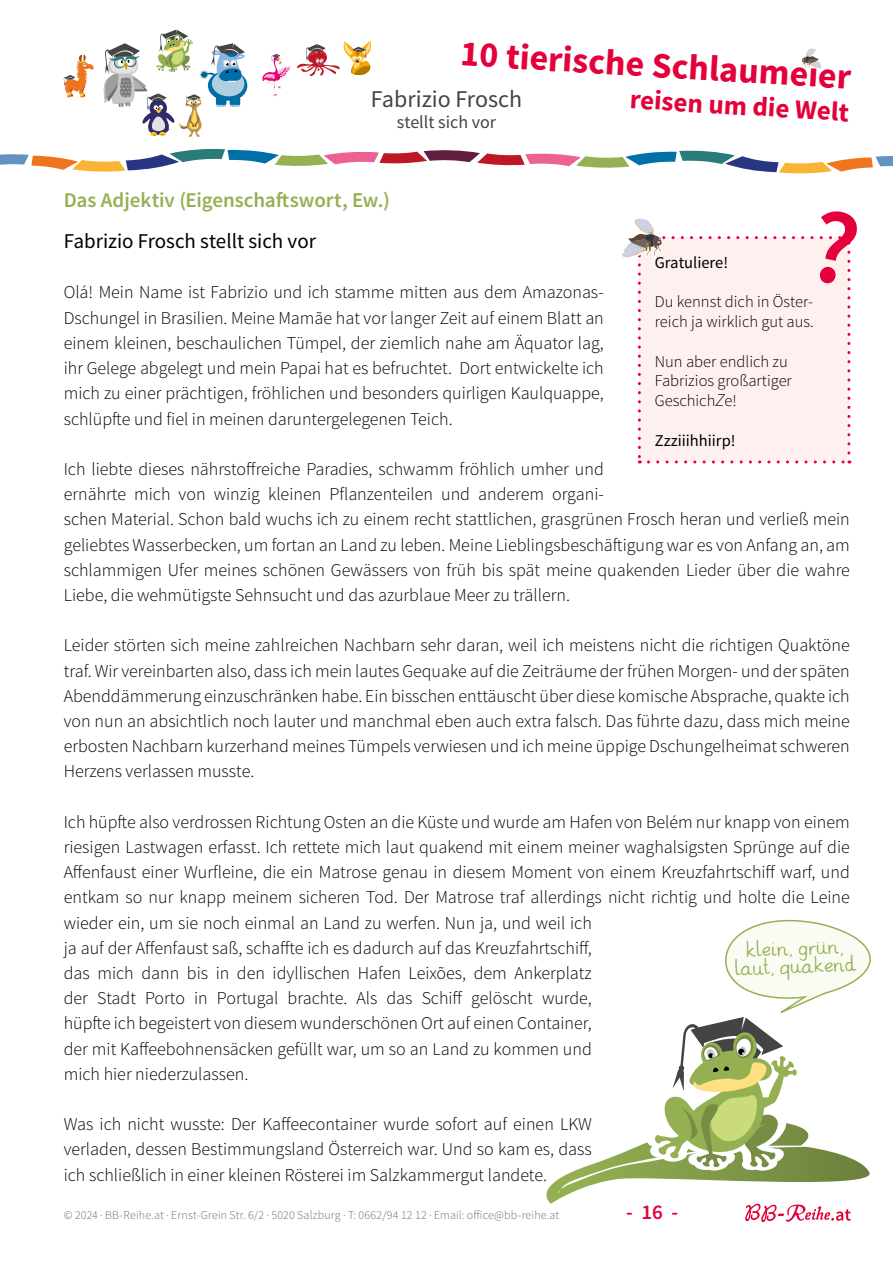
<style>
.page{position:relative;width:893px;height:1263px;background:#fff}
.page>*{position:absolute;margin:0;border:0;box-sizing:border-box;transform-origin:0 0}
.t1{font:700 36px "Source Sans Pro";color:#e4003a}
.t2{font:700 27px "Source Sans Pro";color:#e4003a}
.t3{font:24px "Source Sans Pro";color:#454444}
.t4{font:600 21px "Source Sans Pro";letter-spacing:-.005em;color:#95b053}
.t5{font:21px "Source Sans Pro";color:#000}
.t6{font:21px/18px "Grundschrift";color:#95b053;text-align:center}
.t7{font:600 21px "Source Sans Pro";color:#e4003a}
.t8{font:300 18px/25.2px "Source Sans Pro";color:#000;text-align:justify}
.t9{font:18px "Source Sans Pro";color:#454444}
.t10{font:300 16.5px/19.8px "Source Sans Pro";color:#000}
.t11{font:16.5px "Source Sans Pro";color:#000}
.t12{font:300 12px "Source Sans Pro";letter-spacing:.01em;color:#706f6f}
.s1{font-style:italic;font-size:18px}
</style>
<div class="page">
<svg style="left:64px;top:54px;width:30px;height:43px"></svg>
<svg style="left:262px;top:54px;width:29px;height:42px"></svg>
<svg style="left:103px;top:30px;width:144px;height:107px"></svg>
<svg style="left:297px;top:41px;width:74px;height:35px"></svg>
<svg style="left:802px;top:48px;width:20px;height:21px"></svg>
<svg style="left:0;top:148px;width:893px;height:26px"></svg>
<svg style="left:546px;top:919px;width:325px;height:304px"></svg>
<svg style="left:622px;top:218px;width:230px;height:245px;background:#fceeec"></svg>
<h1 class="t1" style="left:462px;top:29px;width:393px;rotate:4deg">10 tierische Schlaumeier</h1>
<h2 class="t2" style="left:631px;top:81px;width:221px;rotate:4deg">reisen um die Welt</h2>
<h3 class="t3" style="left:371px;top:84px;width:153px">Fabrizio Frosch</h3>
<p class="t9" style="left:397px;top:111px;width:101px">stellt sich vor</p>
<p class="t4" style="left:64px;top:187px;width:328px">Das Adjektiv (Eigenschaftswort, Ew.)</p>
<p class="t5" style="left:64px;top:228px;width:254px">Fabrizio Frosch stellt sich vor</p>
<p class="t8" style="left:64px;top:280px;width:542px">Olá! Mein Name ist Fabrizio und ich stamme mitten aus dem Amazonas-Dschungel in Brasilien. Meine Mamãe hat vor langer Zeit auf einem Blatt an einem kleinen, beschaulichen Tümpel, der ziemlich nahe am Äquator lag, ihr Gelege abgelegt und mein Papai hat es befruchtet. Dort entwickelte ich mich zu einer prächtigen, fröhlichen und besonders quirligen Kaulquappe, schlüpfte und fiel in meinen daruntergelegenen Teich.</p>
<p class="t8" style="left:64px;top:456px;width:788px;text-align:left">Ich liebte dieses nährstoffreiche Paradies, schwamm fröhlich umher und<br>ernährte mich von winzig kleinen Pflanzenteilen und anderem organi-<br>schen Material. Schon bald wuchs ich zu einem recht stattlichen, grasgrünen Frosch heran und verließ mein geliebtes Wasserbecken, um fortan an Land zu leben. Meine Lieblingsbeschäftigung war es von Anfang an, am schlammigen Ufer meines schönen Gewässers von früh bis spät meine quakenden Lieder über die wahre Liebe, die wehmütigste Sehnsucht und das azurblaue Meer zu trällern.</p>
<p class="t8" style="left:64px;top:633px;width:788px">Leider störten sich meine zahlreichen Nachbarn sehr daran, weil ich meistens nicht die richtigen Quaktöne traf. Wir vereinbarten also, dass ich mein lautes Gequake auf die Zeiträume der frühen Morgen- und der späten Abenddämmerung einzuschränken habe. Ein bisschen enttäuscht über diese komische Absprache, quakte ich von nun an absichtlich noch lauter und manchmal eben auch extra falsch. Das führte dazu, dass mich meine erbosten Nachbarn kurzerhand meines Tümpels verwiesen und ich meine üppige Dschungelheimat schweren Herzens verlassen musste.</p>
<p class="t8" style="left:64px;top:809px;width:788px;text-align:left">Ich hüpfte also verdrossen Richtung Osten an die Küste und wurde am Hafen von Belém nur knapp von einem riesigen Lastwagen erfasst. Ich rettete mich laut quakend mit einem meiner waghalsigsten Sprünge auf die Affenfaust einer Wurfleine, die ein Matrose genau in diesem Moment von einem Kreuzfahrtschiff warf, und entkam so nur knapp meinem sicheren Tod. Der Matrose traf allerdings nicht richtig und holte die Leine wieder ein, um sie noch einmal an Land zu werfen. Nun ja, und weil ich<br>ja auf der Affenfaust saß, schaffte ich es dadurch auf das Kreuzfahrtschiff,<br>das mich dann bis in den idyllischen Hafen Leixões, dem Ankerplatz<br>der Stadt Porto in Portugal brachte. Als das Schiff gelöscht wurde,<br>hüpfte ich begeistert von diesem wunderschönen Ort auf einen Container,<br>der mit Kaffeebohnensäcken gefüllt war, um so an Land zu kommen und<br>mich hier niederzulassen.</p>
<p class="t8" style="left:64px;top:1112px;width:530px">Was ich nicht wusste: Der Kaffeecontainer wurde sofort auf einen LKW verladen, dessen Bestimmungsland Österreich war. Und so kam es, dass ich schließlich in einer kleinen Rösterei im Salzkammergut landete.</p>
<p class="t11" style="left:655px;top:252px;width:75px">Gratuliere!</p>
<p class="t10" style="left:655px;top:292px;width:161px">Du kennst dich in Öster&shy;reich ja wirklich gut aus.</p>
<p class="t10" style="left:655px;top:351px;width:138px">Nun aber endlich zu<br>Fabrizios großartiger<br>Geschich<span class="s1">Z</span>e!</p>
<p class="t11" style="left:655px;top:430px;width:82px">Zzziiihhiirp!</p>
<p class="t6" style="left:733px;top:942px;width:123px;rotate:-2deg">klein, grün, laut, quakend</p>
<p class="t12" style="left:64px;top:1207px;width:497px">© 2024 . BB-Reihe.at . Ernst-Grein Str. 6/2 . 5020 Salzburg . T: 0662/94 12 12 . Email: office@bb-reihe.at</p>
<p class="t7" style="left:626px;top:1199px;width:54px">- 16 -</p>
</div>
